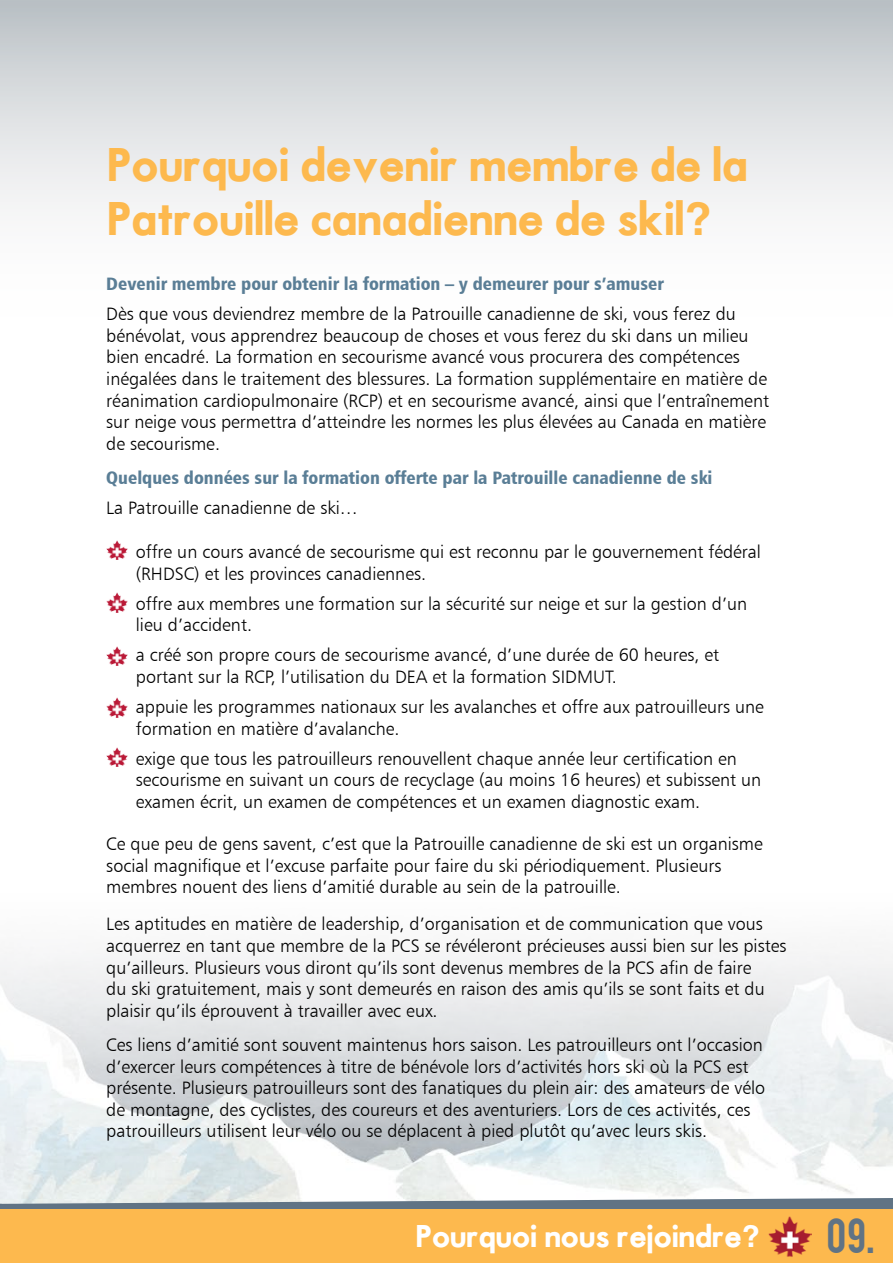
<style>
.page{position:relative;width:893px;height:1263px;background:#fff}
.page>*{position:absolute;margin:0;border:0;box-sizing:border-box;transform-origin:0 0}
.t1{font:45px/54px "Motor Oil 1937 M54 Regular";color:#fdb94e}
.t2{font:38.25px "Bebas";color:#607384}
.t3{font:30px "Motor Oil 1937 M54 Regular";color:#fff}
.t4{font:18px/21.6px "Humanist 777 BT Light B";color:#000}
.t5{font:18px "Humanist 777 BT Black Condensed B";color:#5a7e96}
.s1{font-family:"Helvetica Cyr";font-weight:700}
</style>
<div class="page">
<img style="left:0;top:952px;width:893px;height:246px">
<svg style="left:0;top:1198px;width:893px;height:11px;background:#8694a1"></svg>
<div style="left:0;top:1209px;width:893px;height:54px;background:#fdb94e"></div>
<img style="left:768px;top:1216px;width:44px;height:41px">
<img style="left:106px;top:540px;width:21px;height:20px">
<img style="left:106px;top:593px;width:21px;height:19px">
<img style="left:106px;top:646px;width:21px;height:20px">
<img style="left:106px;top:698px;width:21px;height:19px">
<img style="left:106px;top:747px;width:21px;height:20px">
<h1 class="t1" style="left:108px;top:141px;width:641px">Pourquoi devenir membre de la<br>Patrouille canadienne de skil<span class="s1">?</span></h1>
<p class="t5" style="left:106px;top:272px;width:559px">Devenir membre pour obtenir la formation – y demeurer pour s’amuser</p>
<p class="t4" style="left:106px;top:303px;width:664px">Dès que vous deviendrez membre de la Patrouille canadienne de ski, vous ferez du bénévolat, vous apprendrez beaucoup de choses et vous ferez du ski dans un milieu bien encadré. La formation en secourisme avancé vous procurera des compétences inégalées dans le traitement des blessures. La formation supplémentaire en matière de réanimation cardiopulmonaire (RCP) et en secourisme avancé, ainsi que l’entraînement sur neige vous permettra d’atteindre les normes les plus élevées au Canada en matière de secourisme.</p>
<p class="t5" style="left:106px;top:466px;width:608px">Quelques données sur la formation offerte par la Patrouille canadienne de ski</p>
<p class="t4" style="left:106px;top:497px;width:253px">La Patrouille canadienne de ski…</p>
<p class="t4" style="left:136px;top:541px;width:627px">offre un cours avancé de secourisme qui est reconnu par le gouvernement fédéral (RHDSC) et les provinces canadiennes.</p>
<p class="t4" style="left:136px;top:592px;width:613px">offre aux membres une formation sur la sécurité sur neige et sur la gestion d’un lieu d’accident.</p>
<p class="t4" style="left:136px;top:644px;width:585px">a créé son propre cours de secourisme avancé, d’une durée de 60 heures, et portant sur la RCP, l’utilisation du DEA et la formation SIDMUT.</p>
<p class="t4" style="left:136px;top:696px;width:629px">appuie les programmes nationaux sur les avalanches et offre aux patrouilleurs une formation en matière d’avalanche.</p>
<p class="t4" style="left:136px;top:747px;width:627px">exige que tous les patrouilleurs renouvellent chaque année leur certification en secourisme en suivant un cours de recyclage (au moins 16 heures) et subissent un examen écrit, un examen de compétences et un examen diagnostic exam.</p>
<p class="t4" style="left:106px;top:833px;width:658px">Ce que peu de gens savent, c’est que la Patrouille canadienne de ski est un organisme social magnifique et l’excuse parfaite pour faire du ski périodiquement. Plusieurs membres nouent des liens d’amitié durable au sein de la patrouille.</p>
<p class="t4" style="left:106px;top:913px;width:682px">Les aptitudes en matière de leadership, d’organisation et de communication que vous acquerrez en tant que membre de la PCS se révéleront précieuses aussi bien sur les pistes qu’ailleurs. Plusieurs vous diront qu’ils sont devenus membres de la PCS afin de faire<br>du ski gratuitement, mais y sont demeurés en raison des amis qu’ils se sont faits et du plaisir qu’ils éprouvent à travailler avec eux.</p>
<p class="t4" style="left:106px;top:1034px;width:660px">Ces liens d’amitié sont souvent maintenus hors saison. Les patrouilleurs ont l’occasion d’exercer leurs compétences à titre de bénévole lors d’activités hors ski où la PCS est présente. Plusieurs patrouilleurs sont des fanatiques du plein air: des amateurs de vélo de montagne, des cyclistes, des coureurs et des aventuriers. Lors de ces activités, ces patrouilleurs utilisent leur vélo ou se déplacent à pied plutôt qu’avec leurs skis.</p>
<h3 class="t3" style="left:416px;top:1223px;width:345px">Pourquoi nous rejoindre<span class="s1">?</span></h3>
<h2 class="t2" style="left:826px;top:1208px;width:50px">09.</h2>
</div>
